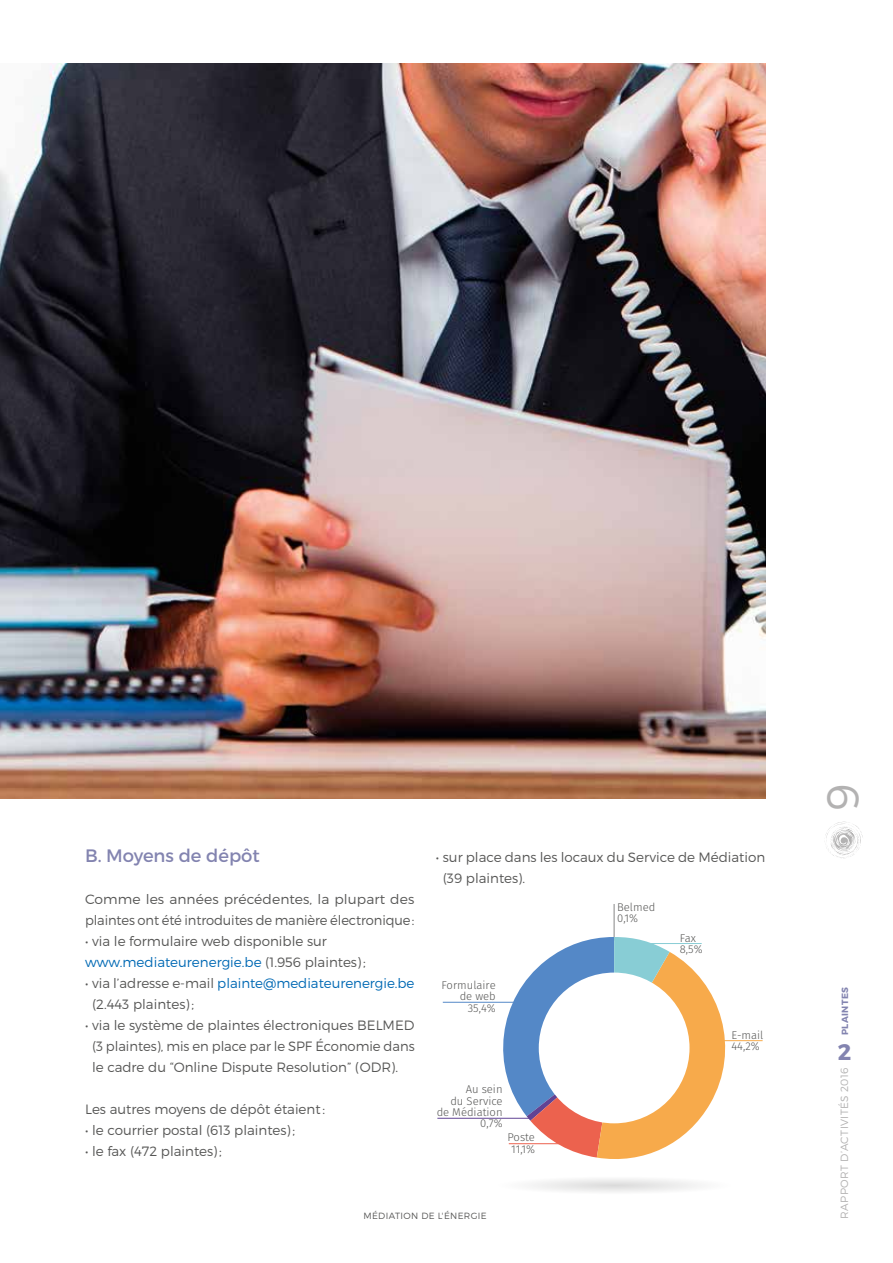
<style>
.page{position:relative;width:893px;height:1263px;background:#fff}
.page>*{position:absolute;margin:0;border:0;box-sizing:border-box;transform-origin:0 0}
.t1{font:300 45px "Montserrat";color:#b3b2b2}
.t2{font:700 22.5px "Montserrat";color:#8384b0}
.t3{font:18px "Montserrat";color:#8384b0}
.t4{font:300 13.5px/21px "Montserrat";color:#575756}
.t5{font:300 11.25px/11.2px "Fira Sans";color:#575756}
.t6{font:300 10.5px "Montserrat";letter-spacing:.035em;color:#b3b2b2}
.t7{font:300 9px "Montserrat";letter-spacing:.04em;color:#575756}
.t8{font:700 9px "Montserrat";letter-spacing:.045em;color:#8384b0}
.s1{color:#0069b4}
</style>
<div class="page">
<svg style="left:825px;top:821px;width:38px;height:38px"></svg>
<img style="left:0;top:64px;width:765px;height:735px">
<hr style="left:614px;top:904px;width:1px;height:36px;background:#878787">
<svg style="left:489px;top:937px;width:252px;height:222px"></svg>
<div style="left:539px;top:972px;width:150px;height:151px;background:#fff;border-radius:50%"></div>
<svg style="left:531px;top:1179px;width:167px;height:13px"></svg>
<hr style="left:723px;top:1040px;width:40px;height:1px;background:#f7aa4b">
<hr style="left:642px;top:943px;width:60px;height:1px;background:#88cdd5">
<hr style="left:509px;top:1143px;width:54px;height:1px;background:#ec624e">
<hr style="left:437px;top:1118px;width:93px;height:1px;background:#614394">
<hr style="left:443px;top:1002px;width:74px;height:1px;background:#5488c7">
<h3 class="t3" style="left:85px;top:844px;width:176px">B. Moyens de dépôt</h3>
<p class="t4" style="left:85px;top:888px;width:331px">Comme les années précédentes, la plupart des plaintes ont été introduites de manière électronique:</p>
<p class="t4" style="left:85px;top:930px;width:282px">• via le formulaire web disponible sur <span class="s1">www.mediateurenergie.be</span> (1.956 plaintes);</p>
<p class="t4" style="left:92px;top:972px;width:324px;text-indent:-7px">• via l’adresse e-mail <span class="s1">plainte@mediateurenergie.be </span>(2.443 plaintes);</p>
<p class="t4" style="left:92px;top:1014px;width:324px;text-align:justify;text-indent:-7px">• via le système de plaintes électroniques BELMED (3 plaintes), mis en place par le SPF Économie dans le cadre du “Online Dispute Resolution” (ODR).</p>
<p class="t4" style="left:85px;top:1098px;width:241px">Les autres moyens de dépôt étaient:</p>
<p class="t4" style="left:85px;top:1119px;width:212px">• le courrier postal (613 plaintes);</p>
<p class="t4" style="left:85px;top:1140px;width:138px">• le fax (472 plaintes);</p>
<p class="t4" style="left:443px;top:846px;width:324px;text-indent:-7px">• sur place dans les locaux du Service de Médiation (39 plaintes).</p>
<p class="t5" style="left:441px;top:980px;width:56px;text-align:right">Formulaire de web<br>35,4%</p>
<p class="t5" style="left:437px;top:1084px;width:67px;text-align:right">Au sein<br>du Service de Médiation<br>0,7%</p>
<p class="t5" style="left:507px;top:1132px;width:29px;text-align:center">Poste<br>11,1%</p>
<p class="t5" style="left:617px;top:901px;width:40px">Belmed<br>0,1%</p>
<p class="t5" style="left:680px;top:932px;width:24px">Fax<br>8,5%</p>
<p class="t5" style="left:731px;top:1029px;width:34px">E-mail<br>44,2%</p>
<p class="t7" style="left:364px;top:1210px;width:125px">MÉDIATION DE L'ÉNERGIE</p>
<h1 class="t1" style="left:815px;top:811px;width:29px;rotate:-90deg">9</h1>
<p class="t8" style="left:839px;top:1035px;width:50px;rotate:-90deg">PLAINTES</p>
<h2 class="t2" style="left:838px;top:1038px;width:15px">2</h2>
<p class="t6" style="left:838px;top:1219px;width:153px;rotate:-90deg">RAPPORT D’ACTIVITÉS 2016</p>
</div>
